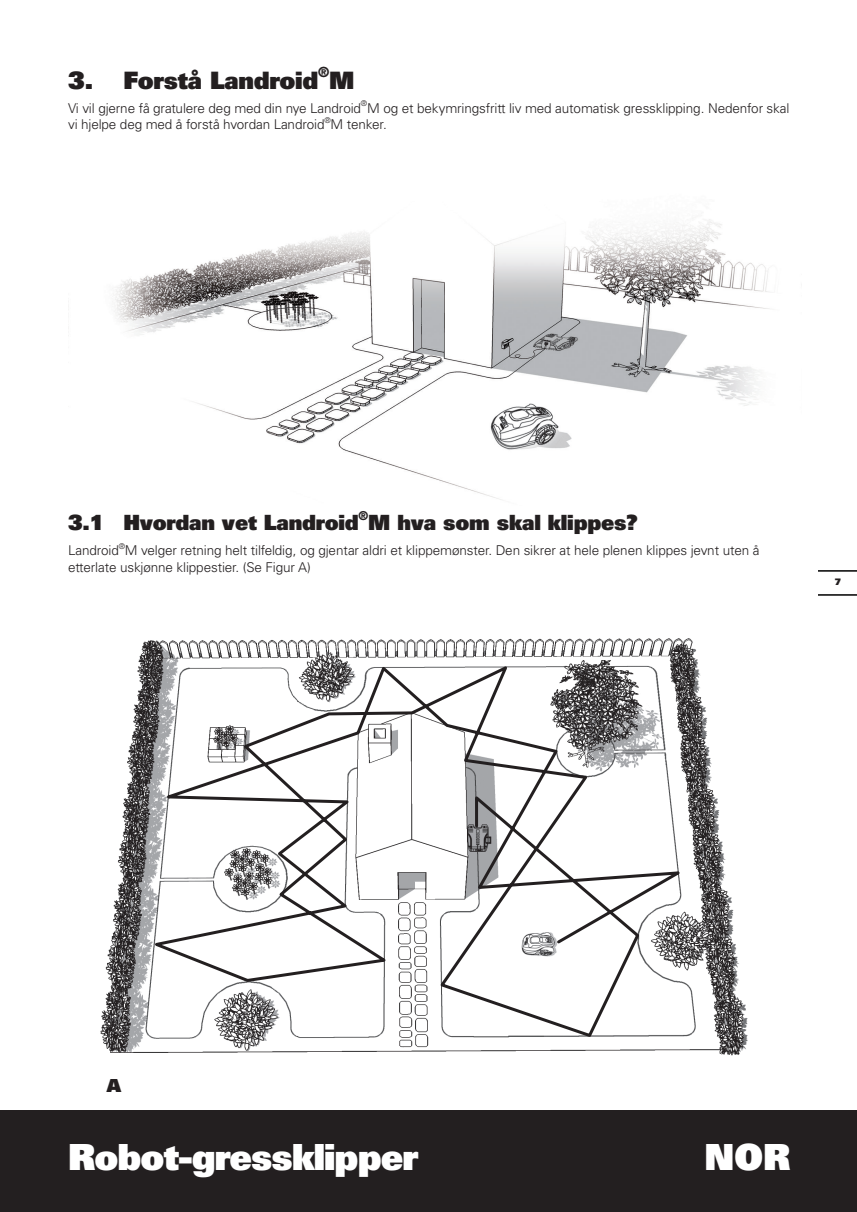
<style>
.page{position:relative;width:857px;height:1212px;background:#fff}
.page>*{position:absolute;margin:0;border:0;box-sizing:border-box;transform-origin:0 0}
.t1{font:900 36px "Univers";letter-spacing:-.025em;color:#fff}
.t2{font:900 24px "Univers";letter-spacing:-.01em;color:#231f20}
.t3{font:900 21px "Univers";letter-spacing:-.01em;color:#231f20}
.t4{font:900 18px "Univers";color:#231f20}
.t5{font:900 13.95px "Univers";color:#231f20}
.t6{font:300 13.5px/16.5px "Univers";letter-spacing:-.01em;color:#231f20}
.t7{font:900 12.3px "Univers";color:#231f20}
.t8{font:900 9px "Univers";color:#231f20}
.t9{font:300 7.8px "Univers";color:#231f20}
</style>
<div class="page">
<div style="left:0;top:1110px;width:857px;height:102px;background:#231f20"></div>
<hr style="left:819px;top:594px;width:38px;height:2px;background:#000">
<hr style="left:819px;top:570px;width:38px;height:2px;background:#000">
<img style="left:114px;top:219px;width:655px;height:332px">
<img style="left:100px;top:638px;width:648px;height:418px">
<svg style="left:146px;top:662px;width:545px;height:377px"></svg>
<h2 class="t2" style="left:68px;top:64px;width:252px">3. Forstå Landroid</h2>
<p class="t5" style="left:318px;top:63px;width:13px">®</p>
<h2 class="t2" style="left:329px;top:64px;width:27px">M</h2>
<p class="t6" style="left:68px;top:100px;width:294px">Vi vil gjerne få gratulere deg med din nye Landroid</p>
<p class="t9" style="left:361px;top:99px;width:8px">®</p>
<p class="t6" style="left:367px;top:100px;width:424px">M og et bekymringsfritt liv med automatisk gressklipping. Nedenfor skal</p>
<p class="t6" style="left:68px;top:116px;width:258px">vi hjelpe deg med å forstå hvordan Landroid</p>
<p class="t9" style="left:324px;top:115px;width:8px">®</p>
<p class="t6" style="left:331px;top:116px;width:58px">M tenker.</p>
<h3 class="t3" style="left:68px;top:509px;width:292px">3.1 Hvordan vet Landroid</h3>
<p class="t7" style="left:359px;top:507px;width:11px">®</p>
<h3 class="t3" style="left:368px;top:509px;width:271px">M hva som skal klippes?</h3>
<p class="t6" style="left:68px;top:542px;width:52px">Landroid</p>
<p class="t9" style="left:119px;top:541px;width:8px">®</p>
<p class="t6" style="left:68px;top:542px;width:693px;text-indent:57px">M velger retning helt tilfeldig, og gjentar aldri et klippemønster. Den sikrer at hele plenen klippes jevnt uten å etterlate uskjønne klippestier. (Se Figur A)</p>
<p class="t8" style="left:834px;top:576px;width:8px">7</p>
<h3 class="t4" style="left:107px;top:1073px;width:16px">A</h3>
<h1 class="t1" style="left:68px;top:1133px;width:352px">Robot-gressklipper</h1>
<h1 class="t1" style="left:704px;top:1133px;width:87px">NOR</h1>
</div>
